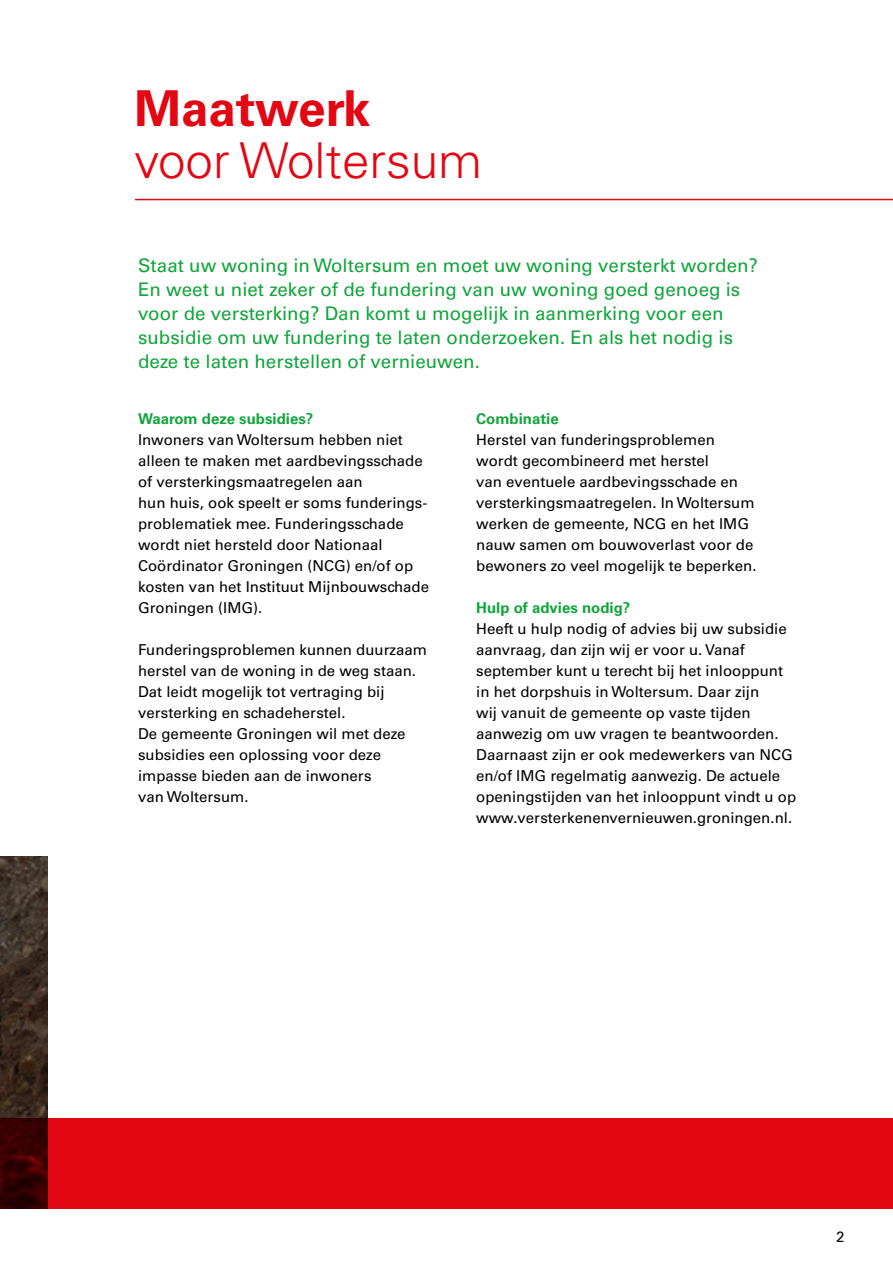
<style>
.page{position:relative;width:893px;height:1263px;background:#fff}
.page>*{position:absolute;margin:0;border:0;box-sizing:border-box;transform-origin:0 0}
.t1{font:300 49.5px "Univers LT Std";color:#e30613}
.t2{font:700 49.5px "Univers";color:#e30613}
.t3{font:18.75px/24px "Univers";color:#11a53c}
.t4{font:15px/21px "Univers";color:#000}
.t5{font:700 15px "Univers";color:#11a53c}
</style>
<div class="page">
<img style="left:0;top:856px;width:47px;height:262px">
<div style="left:0;top:1118px;width:893px;height:91px;background:#e30613"></div>
<hr style="left:135px;top:199px;width:758px;height:1px;background:#e30613">
<h1 class="t2" style="left:134px;top:80px;width:238px">Maatwerk</h1>
<h1 class="t1" style="left:134px;top:131px;width:349px">voor Woltersum</h1>
<p class="t3" style="left:138px;top:254px;width:621px">Staat uw woning in Woltersum en moet uw woning versterkt worden?<br>En weet u niet zeker of de fundering van uw woning goed genoeg is voor de versterking? Dan komt u mogelijk in aanmerking voor een subsidie om uw fundering te laten onderzoeken. En als het nodig is deze te laten herstellen of vernieuwen.</p>
<p class="t5" style="left:138px;top:410px;width:177px">Waarom deze subsidies?</p>
<p class="t4" style="left:138px;top:429px;width:292px">Inwoners van Woltersum hebben niet alleen te maken met aardbevingsschade of versterkingsmaatregelen aan<br>hun huis, ook speelt er soms funderings&shy;problematiek mee. Funderingsschade wordt niet hersteld door Nationaal Coördinator Groningen (NCG) en/of op kosten van het Instituut Mijnbouwschade Groningen (IMG).</p>
<p class="t4" style="left:138px;top:639px;width:290px">Funderingsproblemen kunnen duurzaam herstel van de woning in de weg staan.<br>Dat leidt mogelijk tot vertraging bij versterking en schadeherstel.<br>De gemeente Groningen wil met deze subsidies een oplossing voor deze impasse bieden aan de inwoners<br>van Woltersum.</p>
<p class="t5" style="left:476px;top:410px;width:84px">Combinatie</p>
<p class="t4" style="left:476px;top:429px;width:282px">Herstel van funderingsproblemen wordt gecombineerd met herstel<br>van eventuele aardbevingsschade en versterkingsmaatregelen. In Woltersum werken de gemeente, NCG en het IMG nauw samen om bouwoverlast voor de bewoners zo veel mogelijk te beperken.</p>
<p class="t5" style="left:476px;top:599px;width:156px">Hulp of advies nodig?</p>
<p class="t4" style="left:476px;top:618px;width:322px">Heeft u hulp nodig of advies bij uw subsidie aanvraag, dan zijn wij er voor u. Vanaf september kunt u terecht bij het inlooppunt in het dorpshuis in Woltersum. Daar zijn<br>wij vanuit de gemeente op vaste tijden aanwezig om uw vragen te beantwoorden.<br>Daarnaast zijn er ook medewerkers van NCG en/of IMG regelmatig aanwezig. De actuele openingstijden van het inlooppunt vindt u op www.versterkenenvernieuwen.groningen.nl.</p>
<p class="t4" style="left:836px;top:1226px;width:10px">2</p>
</div>
